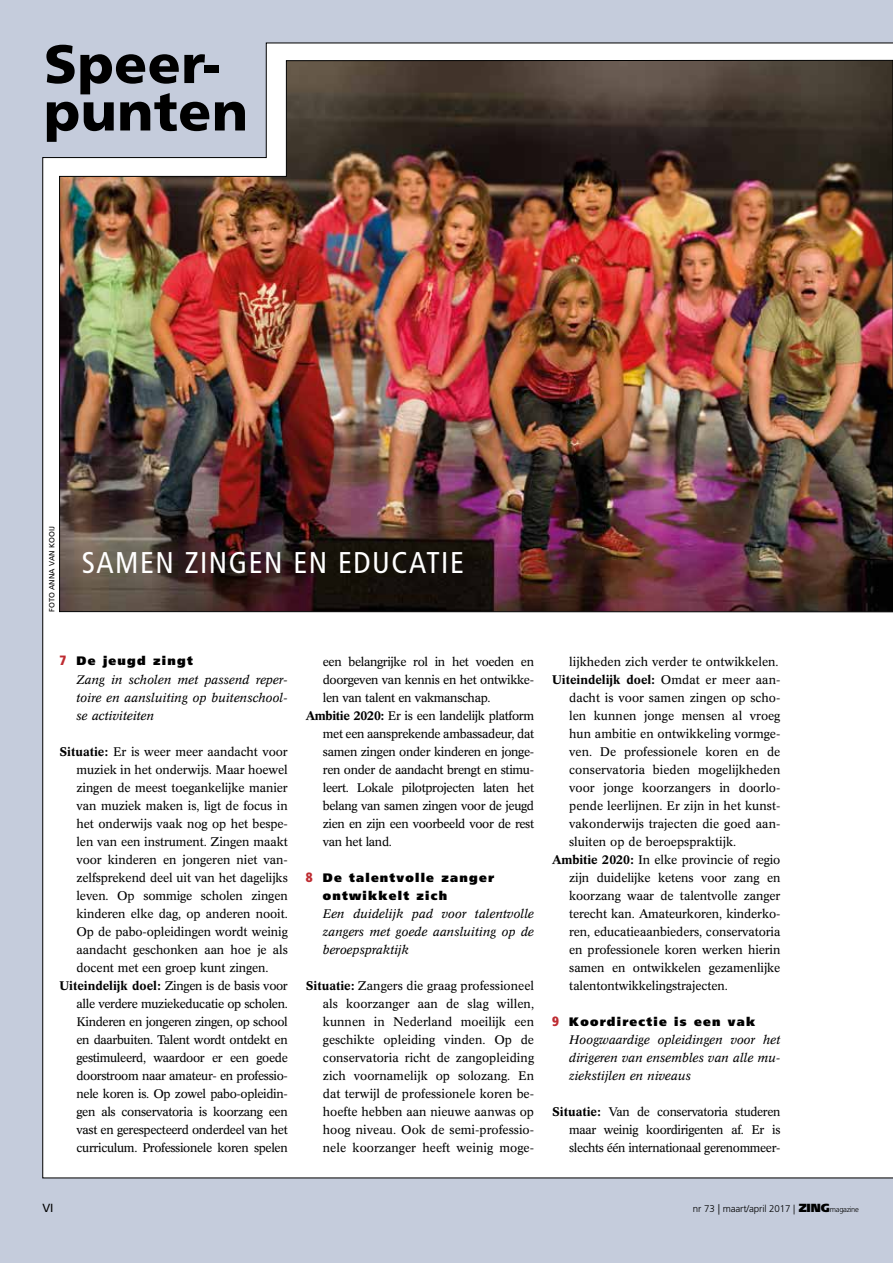
<style>
.page{position:relative;width:893px;height:1263px;background:#c5ccdc}
.page>*{position:absolute;margin:0;border:0;box-sizing:border-box;transform-origin:0 0}
.t1{font:900 54px/47.4px "Frutiger LT Std";letter-spacing:.01em;color:#000}
.t2{font:condensed 30px "Frutiger LT Std";letter-spacing:.05em;color:#fff}
.t3{font:12.3px/18px "Concorde BE";letter-spacing:-.01em;color:#000;text-align:justify}
.t4{font:12.3px "Concorde BE";letter-spacing:-.03em;color:#000}
.t5{font:italic 12.3px/18px "Concorde BE";color:#000;text-align:justify}
.t6{font:900 12.3px/18px "Frutiger LT Std";letter-spacing:.1em;color:#000}
.t7{font:500 12.3px "Concorde BE";color:#000}
.t8{font:11.7px "Frutiger LT Std";color:#000}
.t9{font:300 9.75px "Frutiger LT Std";letter-spacing:-.01em;color:#000}
.t10{font:7.5px "Frutiger LT Std";color:#000}
.s1{font-stretch:condensed;font-size:13.5px;color:#be2b31}
.s2{font-weight:500}
.s3{font-weight:400}
.s4{font-size:10.5px}
.s5{font-weight:900;font-size:11.7px}
.s6{font-size:7.5px}
</style>
<div class="page">
<div style="left:42px;top:43px;width:851px;height:1135px;background:#fff"></div>
<img style="left:59px;top:60px;width:834px;height:552px">
<h1 class="t1" style="left:44px;top:40px;width:205px">Speer&shy;punten</h1>
<p class="t10" style="left:47px;top:612px;width:87px;rotate:-90deg">FOTO ANNA VAN KOOIJ</p>
<h2 class="t2" style="left:82px;top:545px;width:384px">SAMEN ZINGEN EN EDUCATIE</h2>
<p class="t6" style="left:60px;top:652px;width:135px"><span class="s1">7</span> De jeugd zingt</p>
<p class="t5" style="left:77px;top:670px;width:213px">Zang in scholen met passend reper&shy;toire en aansluiting op buitenschool&shy;se activiteiten</p>
<p class="t3" style="left:60px;top:742px;width:230px"><span class="s2">Situatie:</span> Er is weer meer aandacht voor</p>
<p class="t3" style="left:77px;top:760px;width:213px">muziek in het onderwijs. Maar hoewel</p>
<p class="t3" style="left:77px;top:779px;width:213px">zingen de meest toegankelijke manier</p>
<p class="t3" style="left:77px;top:797px;width:213px">van muziek maken is, ligt de focus in</p>
<p class="t3" style="left:77px;top:815px;width:213px">het onderwijs vaak nog op het bespe-</p>
<p class="t3" style="left:77px;top:833px;width:213px">len van een instrument. Zingen maakt</p>
<p class="t3" style="left:77px;top:851px;width:213px">voor kinderen en jongeren niet van-</p>
<p class="t3" style="left:77px;top:869px;width:213px">zelfsprekend deel uit van het dagelijks</p>
<p class="t3" style="left:77px;top:887px;width:213px">leven. Op sommige scholen zingen</p>
<p class="t3" style="left:77px;top:905px;width:213px">kinderen elke dag, op anderen nooit.</p>
<p class="t3" style="left:77px;top:923px;width:213px">Op de pabo-opleidingen wordt weinig</p>
<p class="t3" style="left:77px;top:941px;width:213px">aandacht geschonken aan hoe je als</p>
<p class="t3" style="left:77px;top:959px;width:194px">docent met een groep kunt zingen.</p>
<p class="t4" style="left:60px;top:979px;width:230px"><span class="s2">Uiteindelijk doel:</span> Zingen is de basis voor</p>
<p class="t4" style="left:77px;top:997px;width:213px">alle verdere muziekeducatie op scholen.</p>
<p class="t4" style="left:77px;top:1015px;width:213px">Kinderen en jongeren zingen, op school</p>
<p class="t4" style="left:77px;top:1033px;width:213px">en daarbuiten. Talent wordt ontdekt en</p>
<p class="t4" style="left:77px;top:1051px;width:213px">gestimuleerd, waardoor er een goede</p>
<p class="t4" style="left:77px;top:1069px;width:213px">doorstroom naar amateur- en professio-</p>
<p class="t4" style="left:77px;top:1087px;width:213px">nele koren is. Op zowel pabo-opleidin-</p>
<p class="t4" style="left:77px;top:1105px;width:213px">gen als conservatoria is koorzang een</p>
<p class="t4" style="left:77px;top:1123px;width:213px">vast en gerespecteerd onderdeel van het</p>
<p class="t4" style="left:77px;top:1141px;width:213px">curriculum. Professionele koren spelen</p>
<p class="t4" style="left:323px;top:654px;width:213px">een belangrijke rol in het voeden en</p>
<p class="t4" style="left:323px;top:672px;width:213px">doorgeven van kennis en het ontwikke-</p>
<p class="t4" style="left:323px;top:690px;width:169px">len van talent en vakmanschap.</p>
<p class="t4" style="left:306px;top:708px;width:230px"><span class="s2">Ambitie 2020:</span> Er is een landelijk platform</p>
<p class="t4" style="left:323px;top:726px;width:213px">met een aansprekende ambassadeur, dat</p>
<p class="t4" style="left:323px;top:744px;width:213px">samen zingen onder kinderen en jonge-</p>
<p class="t4" style="left:323px;top:762px;width:213px">ren onder de aandacht brengt en stimu-</p>
<p class="t4" style="left:323px;top:780px;width:213px">leert. Lokale pilotprojecten laten het</p>
<p class="t4" style="left:323px;top:798px;width:213px">belang van samen zingen voor de jeugd</p>
<p class="t4" style="left:323px;top:816px;width:213px">zien en zijn een voorbeeld voor de rest</p>
<p class="t4" style="left:323px;top:834px;width:71px">van het land.</p>
<p class="t6" style="left:323px;top:868px;width:173px;text-indent:-17px"><span class="s1">8</span> De talentvolle zanger ontwikkelt zich</p>
<p class="t5" style="left:323px;top:905px;width:213px">Een duidelijk pad voor talentvolle zangers met goede aansluiting op de beroepspraktijk</p>
<p class="t3" style="left:323px;top:977px;width:213px;text-indent:-17px"><span class="s2">Situatie:</span> Zangers die graag professioneel als koorzanger aan de slag willen, kunnen in Nederland moeilijk een geschikte opleiding vinden. Op de conservatoria richt de zangopleiding zich voornamelijk op solozang. En dat terwijl de professionele koren be&shy;hoefte hebben aan nieuwe aanwas op hoog niveau. Ook de semi-professio&shy;nele koorzanger heeft weinig moge-</p>
<p class="t3" style="left:569px;top:652px;width:211px">lijkheden zich verder te ontwikkelen.</p>
<p class="t7" style="left:552px;top:672px;width:230px">Uiteindelijk doel: <span class="s3">Omdat er meer aan-</span></p>
<p class="t3" style="left:569px;top:688px;width:213px">dacht is voor samen zingen op scho-</p>
<p class="t3" style="left:569px;top:706px;width:213px">len kunnen jonge mensen al vroeg</p>
<p class="t3" style="left:569px;top:724px;width:213px">hun ambitie en ontwikkeling vormge-</p>
<p class="t3" style="left:569px;top:742px;width:213px">ven. De professionele koren en de</p>
<p class="t3" style="left:569px;top:761px;width:213px">conservatoria bieden mogelijkheden</p>
<p class="t3" style="left:569px;top:779px;width:213px">voor jonge koorzangers in doorlo-</p>
<p class="t3" style="left:569px;top:797px;width:213px">pende leerlijnen. Er zijn in het kunst-</p>
<p class="t3" style="left:569px;top:815px;width:213px">vakonderwijs trajecten die goed aan-</p>
<p class="t3" style="left:569px;top:833px;width:169px">sluiten op de beroepspraktijk.</p>
<p class="t3" style="left:552px;top:851px;width:230px"><span class="s2">Ambitie 2020:</span> In elke provincie of regio</p>
<p class="t3" style="left:569px;top:869px;width:213px">zijn duidelijke ketens voor zang en</p>
<p class="t3" style="left:569px;top:887px;width:213px">koorzang waar de talentvolle zanger</p>
<p class="t3" style="left:569px;top:905px;width:213px">terecht kan. Amateurkoren, kinderko-</p>
<p class="t3" style="left:569px;top:923px;width:213px">ren, educatieaanbieders, conservatoria</p>
<p class="t3" style="left:569px;top:941px;width:213px">en professionele koren werken hierin</p>
<p class="t3" style="left:569px;top:959px;width:213px">samen en ontwikkelen gezamenlijke</p>
<p class="t3" style="left:569px;top:977px;width:160px">talentontwikkelingstrajecten.</p>
<p class="t6" style="left:552px;top:1013px;width:205px"><span class="s1">9</span> Koordirectie is een vak</p>
<p class="t5" style="left:569px;top:1031px;width:213px">Hoogwaardige opleidingen voor het dirigeren van ensembles van alle mu&shy;ziekstijlen en niveaus</p>
<p class="t3" style="left:569px;top:1103px;width:213px;text-indent:-17px"><span class="s2">Situatie:</span> Van de conservatoria studeren maar weinig koordirigenten af. Er is slechts één internationaal gerenommeer-</p>
<p class="t8" style="left:43px;top:1201px;width:13px">VI</p>
<p class="t9" style="left:693px;top:1203px;width:167px">nr 73 <span class="s4">|</span> maart/april 2017 | <span class="s5">ZING</span><span class="s6">magazine</span></p>
</div>
